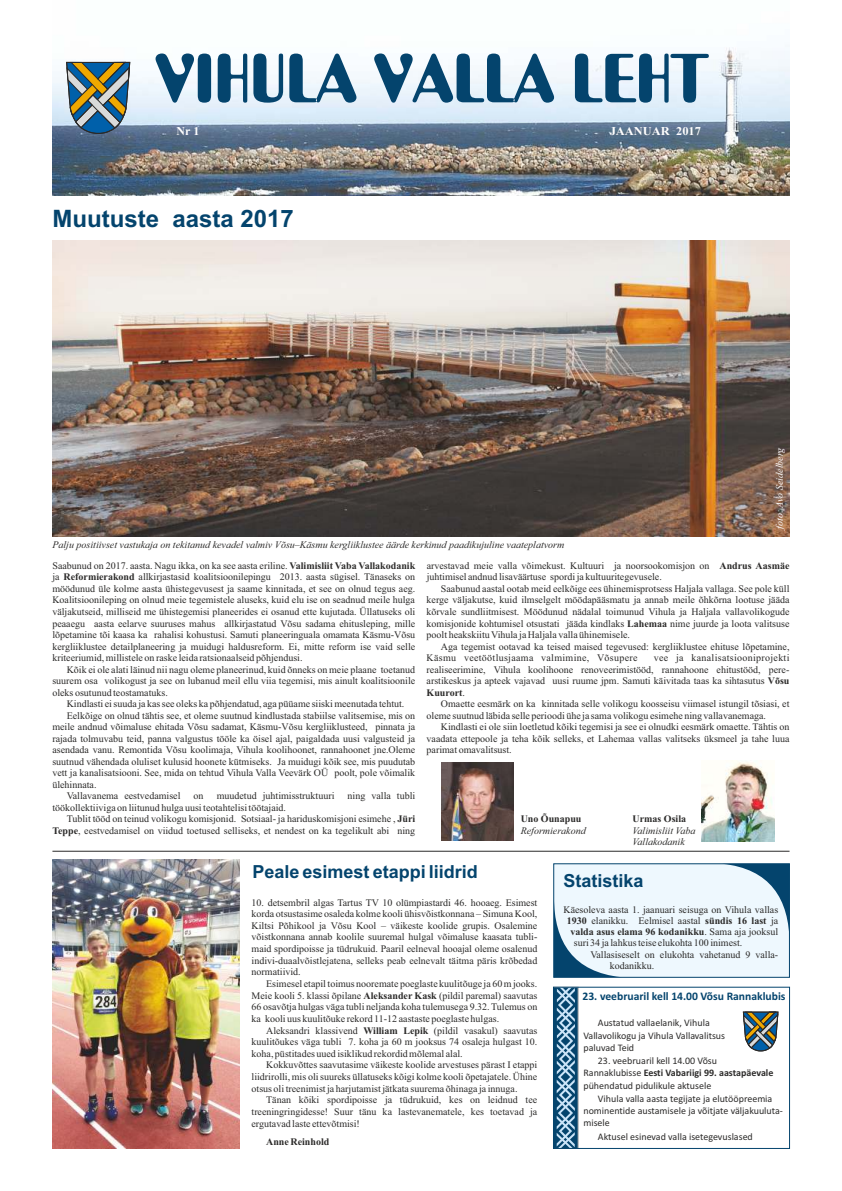
<style>
.page{position:relative;width:842px;height:1191px;background:#fff}
.page>*{position:absolute;margin:0;border:0;box-sizing:border-box;transform-origin:0 0}
.t1{font:700 24px "Arial";color:#04446d}
.t2{font:700 18px "Arial";color:#04446d}
.t3{font:700 12px "Times New Roman";color:#fefefe;scale:1.04 1}
.t4{font:700 12px "Times New Roman";color:#fefefe}
.t5{font:700 11.6px "Calibri";color:#04446d}
.t6{font:10px/11.5px "Times New Roman";color:#2b2a29;text-align:justify}
.t7{font:10px/12.2px "Calibri";color:#2b2a29}
.t8{font:italic 10px/11.5px "Times New Roman";color:#2b2a29}
.t9{font:700 10px "Times New Roman";color:#2b2a29}
.t10{font:italic 10px "Times New Roman";color:#fefefe}
.s1{font-weight:700}
.s2{font-weight:400}
</style>
<div class="page">
<svg style="left:555px;top:988px;width:23px;height:158px;background:#5181a2"></svg>
<img style="left:52px;top:47px;width:737px;height:148px">
<svg style="left:156px;top:53px;width:553px;height:50px"></svg>
<hr style="left:52px;top:851px;width:737px;height:1px;background:#2b2a29">
<svg style="left:66px;top:62px;width:64px;height:72px;background:#6c8281"></svg>
<svg style="left:743px;top:1011px;width:35px;height:40px"></svg>
<img style="left:702px;top:761px;width:73px;height:80px">
<img style="left:441px;top:762px;width:73px;height:79px">
<svg style="left:553px;top:863px;width:237px;height:114px;background:#d8e7f0"></svg>
<img style="left:52px;top:859px;width:188px;height:289px">
<div style="left:553px;top:986px;width:237px;height:162px;border:1px solid #04446d"></div>
<img style="left:52px;top:240px;width:737px;height:296px">
<p class="t4" style="left:177px;top:127px;width:24px">Nr 1</p>
<p class="t3" style="left:610px;top:126px;width:89px">JAANUAR 2017</p>
<h1 class="t1" style="left:52px;top:209px;width:243px">Muutuste aasta 2017</h1>
<p class="t8" style="left:52px;top:540px;width:513px">Palju positiivset vastukaja on tekitanud kevadel valmiv Võsu–Käsmu kergliiklustee äärde kerkinud paadikujuline vaateplatvorm</p>
<p class="t10" style="left:776px;top:529px;width:83px;rotate:-90deg">foto: Avo Seidelberg</p>
<p class="t6" style="left:52px;top:561px;width:364px">Saabunud on 2017. aasta. Nagu ikka, on ka see aasta eriline. <span class="s1">Valimisliit Vaba Vallakodanik </span>ja <span class="s1">Reformierakond</span> allkirjastasid koalitsioonilepingu 2013. aasta sügisel. Tänaseks on möödunud üle kolme aasta ühistegevusest ja saame kinnitada, et see on olnud tegus aeg.<br>Koalitsioonileping on olnud meie tegemistele aluseks, kuid elu ise on seadnud meile hulga väljakutseid, milliseid me ühistegemisi planeerides ei osanud ette kujutada. Üllatuseks oli peaaegu aasta eelarve suuruses mahus allkirjastatud Võsu sadama ehitusleping, mille lõpetamine tõi kaasa ka rahalisi kohustusi. Samuti planeeringuala omamata Käsmu-Võsu kergliiklustee detailplaneering ja muidugi haldusreform. Ei, mitte reform ise vaid selle kriteeriumid, millistele on raske leida ratsionaalseid põhjendusi.</p>
<p class="t6" style="left:52px;top:664px;width:364px;text-indent:14px">Kõik ei ole alati läinud nii nagu oleme planeerinud, kuid õnneks on meie plaane toetanud suurem osa volikogust ja see on lubanud meil ellu viia tegemisi, mis ainult koalitsioonile oleks osutunud teostamatuks.</p>
<p class="t6" style="left:67px;top:699px;width:339px">Kindlasti ei suuda ja kas see oleks ka põhjendatud, aga püüame siiski meenutada tehtut.</p>
<p class="t6" style="left:67px;top:710px;width:350px">Eelkõige on olnud tähtis see, et oleme suutnud kindlustada stabiilse valitsemise, mis on</p>
<p class="t6" style="left:52px;top:722px;width:364px">meile andnud võimaluse ehitada Võsu sadamat, Käsmu-Võsu kergliiklusteed, pinnata ja</p>
<p class="t6" style="left:52px;top:733px;width:364px">rajada tolmuvabu teid, panna valgustus tööle ka öisel ajal, paigaldada uusi valgusteid ja</p>
<p class="t6" style="left:52px;top:745px;width:364px">asendada vanu. Remontida Võsu koolimaja, Vihula koolihoonet, rannahoonet jne.Oleme</p>
<p class="t6" style="left:52px;top:756px;width:364px">suutnud vähendada oluliset kulusid hoonete kütmiseks. Ja muidugi kõik see, mis puudutab</p>
<p class="t6" style="left:52px;top:768px;width:364px">vett ja kanalisatsiooni. See, mida on tehtud Vihula Valla Veevärk OÜ poolt, pole võimalik</p>
<p class="t6" style="left:52px;top:779px;width:46px">ülehinnata.</p>
<p class="t6" style="left:67px;top:791px;width:115px">Vallavanema eestvedamisel</p>
<p class="t6" style="left:194px;top:791px;width:11px">on</p>
<p class="t6" style="left:217px;top:791px;width:119px">muudetud juhtimisstruktuuri</p>
<p class="t6" style="left:348px;top:791px;width:69px">ning valla tubli</p>
<p class="t6" style="left:52px;top:802px;width:235px">töökollektiiviga on liitunud hulga uusi teotahtelisi töötajaid.</p>
<p class="t6" style="left:67px;top:814px;width:350px">Tublit tööd on teinud volikogu komisjonid. Sotsiaal- ja hariduskomisjoni esimehe , <span class="s1">Jüri</span></p>
<p class="t6" style="left:52px;top:825px;width:364px"><span class="s1">Teppe</span>, eestvedamisel on viidud toetused selliseks, et nendest on ka tegelikult abi ning</p>
<p class="t6" style="left:427px;top:561px;width:364px">arvestavad meie valla võimekust. Kultuuri ja noorsookomisjon on <span class="s1">Andrus Aasmäe </span>juhtimisel andnud lisaväärtuse spordi ja kultuuritegevusele.</p>
<p class="t6" style="left:427px;top:584px;width:364px;text-indent:14px">Saabunud aastal ootab meid eelkõige ees ühinemisprotsess Haljala vallaga. See pole küll kerge väljakutse, kuid ilmselgelt möödapääsmatu ja annab meile õhkõrna lootuse jääda kõrvale sundliitmisest. Möödunud nädalal toimunud Vihula ja Haljala vallavolikogude komisjonide kohtumisel otsustati jääda kindlaks <span class="s1">Lahemaa</span> nime juurde ja loota valitsuse poolt heakskiitu Vihula ja Haljala valla ühinemisele.</p>
<p class="t6" style="left:427px;top:641px;width:364px;text-indent:14px">Aga tegemist ootavad ka teised maised tegevused: kergliiklustee ehituse lõpetamine,<br>Käsmu veetöötlusjaama valmimine, Võsupere</p>
<p class="t6" style="left:427px;top:653px;width:364px;text-indent:227px">vee ja kanalisatsiooniprojekti realiseerimine, Vihula koolihoone renoveerimistööd, rannahoone ehitustööd, pere&shy;arstikeskus ja apteek vajavad uusi ruume jpm. Samuti käivitada taas ka sihtasutus <span class="s1">Võsu Kuurort</span>.</p>
<p class="t6" style="left:427px;top:699px;width:364px;text-indent:14px">Omaette eesmärk on ka kinnitada selle volikogu koosseisu viimasel istungil tõsiasi, et oleme suutnud läbida selle perioodi ühe ja sama volikogu esimehe ning vallavanemaga.</p>
<p class="t6" style="left:427px;top:722px;width:364px;text-indent:14px">Kindlasti ei ole siin loetletud kõiki tegemisi ja see ei olnudki eesmärk omaette. Tähtis on vaadata ettepoole ja teha kõik selleks, et Lahemaa vallas valitseks üksmeel ja tahe luua parimat omavalitsust.</p>
<p class="t9" style="left:521px;top:815px;width:62px">Uno Õunapuu</p>
<p class="t9" style="left:632px;top:815px;width:55px">Urmas Osila</p>
<p class="t8" style="left:521px;top:825px;width:66px">Reformierakond</p>
<p class="t8" style="left:632px;top:825px;width:65px">Valimisliit Vaba<br>Vallakodanik</p>
<h2 class="t2" style="left:253px;top:865px;width:227px">Peale esimest etappi liidrid</h2>
<p class="t6" style="left:252px;top:897px;width:287px">10. detsembril algas Tartus TV 10 olümpiastardi 46. hooaeg. Esimest korda otsustasime osaleda kolme kooli ühisvõistkonnana – Simuna Kool, Kiltsi Põhikool ja Võsu Kool – väikeste koolide grupis. Osalemine võistkonnana annab koolile suuremal hulgal võimaluse kaasata tubli&shy;maid spordipoisse ja tüdrukuid. Paaril eelneval hooajal oleme osalenud indivi-duaalvõistlejatena, selleks peab eelnevalt täitma päris krõbedad normatiivid.</p>
<p class="t6" style="left:252px;top:978px;width:287px;text-indent:15px">Esimesel etapil toimus nooremate poeglaste kuulitõuge ja 60 m jooks.<br>Meie kooli 5. klassi õpilane <span class="s1">Aleksander Kask</span> (pildil paremal) saavutas 66 osavõtja hulgas väga tubli neljanda koha tulemusega 9.32. Tulemus on ka kooli uus kuulitõuke rekord 11-12 aastaste poeglaste hulgas.</p>
<p class="t6" style="left:252px;top:1025px;width:287px;text-indent:15px">Aleksandri klassivend <span class="s1">William Lepik</span> (pildil vasakul) saavutas kuulitõukes väga tubli 7. koha ja 60 m jooksus 74 osaleja hulgast 10. koha, püstitades uued isiklikud rekordid mõlemal alal.</p>
<p class="t6" style="left:252px;top:1060px;width:287px;text-indent:15px">Kokkuvõttes saavutasime väikeste koolide arvestuses pärast I etappi liidrirolli, mis oli suureks üllatuseks kõigi kolme kooli õpetajatele. Ühine otsus oli treenimist ja harjutamist jätkata suurema õhinaga ja innuga.</p>
<p class="t6" style="left:252px;top:1095px;width:287px;text-indent:15px">Tänan kõiki spordipoisse ja tüdrukuid, kes on leidnud tee treeningringidesse! Suur tänu ka lastevanematele, kes toetavad ja ergutavad laste ettevõtmisi!</p>
<p class="t9" style="left:266px;top:1138px;width:65px">Anne Reinhold</p>
<h2 class="t2" style="left:563px;top:873px;width:82px">Statistika</h2>
<p class="t6" style="left:563px;top:904px;width:216px">Käesoleva aasta 1. jaanuari seisuga on Vihula vallas</p>
<p class="t6" style="left:567px;top:915px;width:213px"><span class="s1">1930</span> elanikku. Eelmisel aastal <span class="s1">sündis 16 last</span> ja</p>
<p class="t9" style="left:570px;top:928px;width:209px">valda asus elama 96 kodanikku<span class="s2">. Sama aja jooksul</span></p>
<p class="t6" style="left:574px;top:938px;width:170px">suri 34 ja lahkus teise elukohta 100 inimest.</p>
<p class="t6" style="left:610px;top:950px;width:170px;line-height:11.1px;text-indent:-19px">Vallasiseselt on elukohta vahetanud 9 valla&shy;kodanikku.</p>
<p class="t5" style="left:582px;top:991px;width:205px">23. veebruaril kell 14.00 Võsu Rannaklubis</p>
<p class="t7" style="left:583px;top:1017px;width:143px;text-indent:14px">Austatud vallaelanik, Vihula<br>Vallavolikogu ja Vihula Vallavalitsus paluvad Teid</p>
<p class="t7" style="left:583px;top:1055px;width:191px;text-indent:14px">23. veebruaril kell 14.00 Võsu<br>Rannaklubisse <span class="s1">Eesti Vabariigi 99. aastapäevale </span>pühendatud pidulikule aktusele</p>
<p class="t7" style="left:583px;top:1093px;width:201px;text-indent:14px">Vihula valla aasta tegijate ja elutööpreemia nominentide austamisele ja võitjate väljakuuluta&shy;misele</p>
<p class="t7" style="left:598px;top:1131px;width:156px">Aktusel esinevad valla isetegevuslased</p>
</div>
